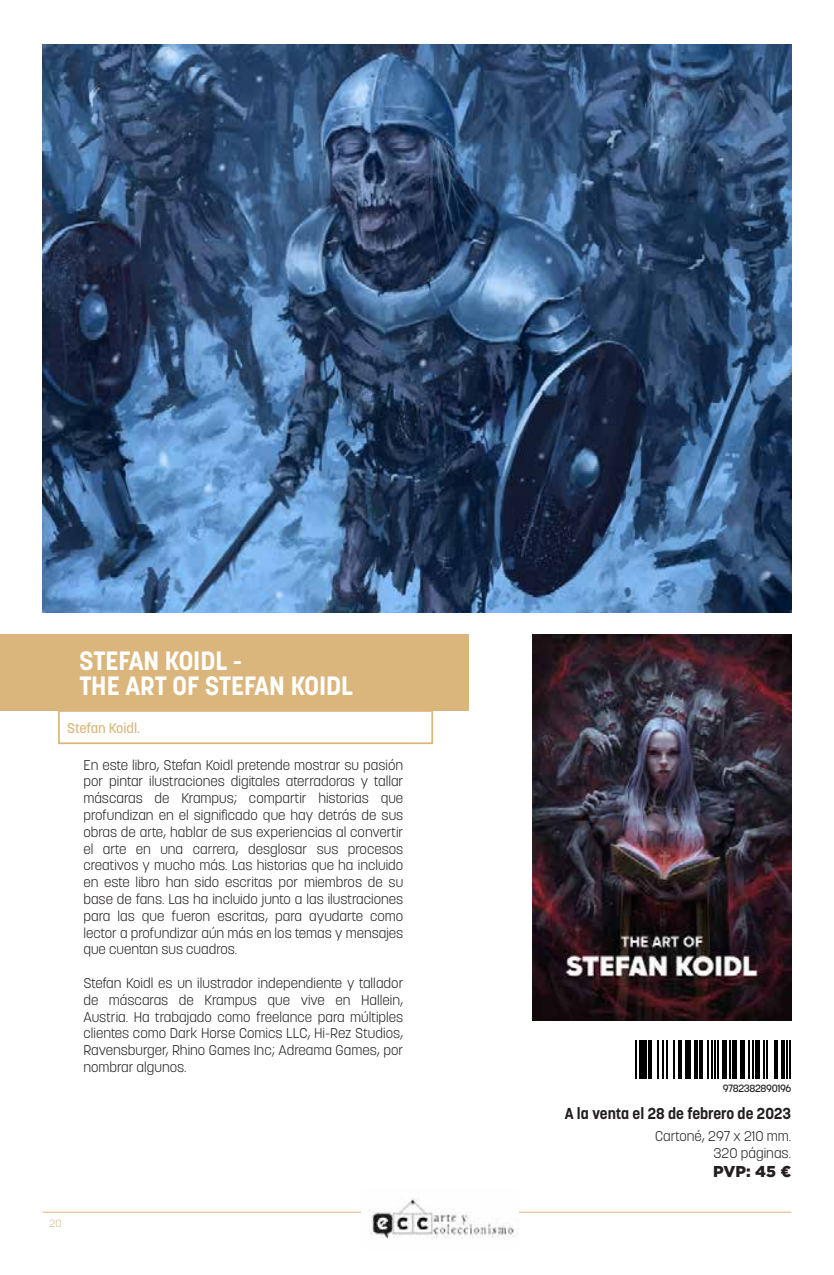
<style>
.page{position:relative;width:834px;height:1275px;background:#fff}
.page>*{position:absolute;margin:0;border:0;box-sizing:border-box;transform-origin:0 0}
.t1{font:700 26.25px/24.5px "Korolev";color:#fff}
.t2{font:700 15.75px "Korolev";letter-spacing:-.01em;color:#231f20}
.t3{font:900 15.75px "Gotham";color:#231f20}
.t4{font:300 14px/16.8px "Korolev";color:#231f20;text-align:justify}
.t5{font:500 14px "Korolev";color:#dab67c}
.t6{font:500 10.5px "Korolev";letter-spacing:-.04em;color:#231f20}
.t7{font:300 10.5px "Korolev";color:#dab67c}
</style>
<div class="page">
<div style="left:0;top:634px;width:468px;height:77px;background:#dab67c"></div>
<div style="left:58px;top:710px;width:375px;height:34px;border:2px solid #dab67c"></div>
<svg style="left:640px;top:1040px;width:148px;height:39px"></svg>
<hr style="left:635px;top:1040px;width:2px;height:39px;background:#000">
<hr style="left:638px;top:1040px;width:2px;height:39px;background:#000">
<div style="left:641px;top:1040px;width:5px;height:39px;background:#000"></div>
<hr style="left:648px;top:1040px;width:3px;height:39px;background:#000">
<hr style="left:656px;top:1040px;width:2px;height:39px;background:#000">
<hr style="left:661px;top:1040px;width:2px;height:39px;background:#000">
<hr style="left:666px;top:1040px;width:2px;height:39px;background:#000">
<hr style="left:673px;top:1040px;width:1px;height:39px;background:#000">
<hr style="left:678px;top:1040px;width:3px;height:39px;background:#000">
<hr style="left:684px;top:1040px;width:2px;height:39px;background:#000">
<hr style="left:687px;top:1040px;width:4px;height:39px;background:#000">
<hr style="left:694px;top:1040px;width:3px;height:39px;background:#000">
<hr style="left:699px;top:1040px;width:3px;height:39px;background:#000">
<hr style="left:707px;top:1040px;width:2px;height:39px;background:#000">
<hr style="left:710px;top:1040px;width:2px;height:39px;background:#000">
<hr style="left:714px;top:1040px;width:1px;height:39px;background:#000">
<hr style="left:717px;top:1040px;width:2px;height:39px;background:#000">
<div style="left:722px;top:1040px;width:5px;height:39px;background:#000"></div>
<hr style="left:728px;top:1040px;width:2px;height:39px;background:#000">
<div style="left:732px;top:1040px;width:5px;height:39px;background:#000"></div>
<div style="left:740px;top:1040px;width:5px;height:39px;background:#000"></div>
<hr style="left:748px;top:1040px;width:2px;height:39px;background:#000">
<hr style="left:751px;top:1040px;width:2px;height:39px;background:#000">
<hr style="left:755px;top:1040px;width:4px;height:39px;background:#000">
<hr style="left:763px;top:1040px;width:1px;height:39px;background:#000">
<hr style="left:766px;top:1040px;width:2px;height:39px;background:#000">
<hr style="left:774px;top:1040px;width:4px;height:39px;background:#000">
<hr style="left:781px;top:1040px;width:3px;height:39px;background:#000">
<hr style="left:786px;top:1040px;width:1px;height:39px;background:#000">
<hr style="left:789px;top:1040px;width:2px;height:39px;background:#000">
<img style="left:43px;top:45px;width:748px;height:568px">
<img style="left:532px;top:634px;width:259px;height:386px">
<hr style="left:468px;top:1212px;width:323px;height:1px;background:#dab67c">
<hr style="left:43px;top:1212px;width:319px;height:1px;background:#dab67c">
<img style="left:361px;top:1197px;width:157px;height:42px">
<h1 class="t1" style="left:79px;top:649px;width:275px">STEFAN KOIDL -<br>THE ART OF STEFAN KOIDL</h1>
<p class="t5" style="left:67px;top:719px;width:74px">Stefan Koidl.</p>
<p class="t4" style="left:83px;top:756px;width:321px">En este libro, Stefan Koidl pretende mostrar su pasión por pintar ilustraciones digitales aterradoras y tallar máscaras de Krampus; compartir historias que profundizan en el significado que hay detrás de sus obras de arte, hablar de sus experiencias al convertir el arte en una carrera, desglosar sus procesos creativos y mucho más. Las historias que ha incluido en este libro han sido escritas por miembros de su base de fans. Las ha incluido junto a las ilustraciones para las que fueron escritas, para ayudarte como lector a profundizar aún más en los temas y mensajes que cuentan sus cuadros.</p>
<p class="t4" style="left:83px;top:975px;width:321px">Stefan Koidl es un ilustrador independiente y tallador de máscaras de Krampus que vive en Hallein, Austria. Ha trabajado como freelance para múltiples clientes como Dark Horse Comics LLC, Hi-Rez Studios, Ravensburger, Rhino Games Inc; Adreama Games, por nombrar algunos.</p>
<p class="t7" style="left:50px;top:1217px;width:14px">20</p>
<p class="t6" style="left:722px;top:1081px;width:70px">9782382890196</p>
<p class="t2" style="left:564px;top:1103px;width:228px">A la venta el 28 de febrero de 2023</p>
<p class="t4" style="left:655px;top:1128px;width:137px;text-align:right">Cartoné, 297 x 210 mm.<br>320 páginas.</p>
<p class="t3" style="left:713px;top:1160px;width:79px">PVP: 45 €</p>
</div>
